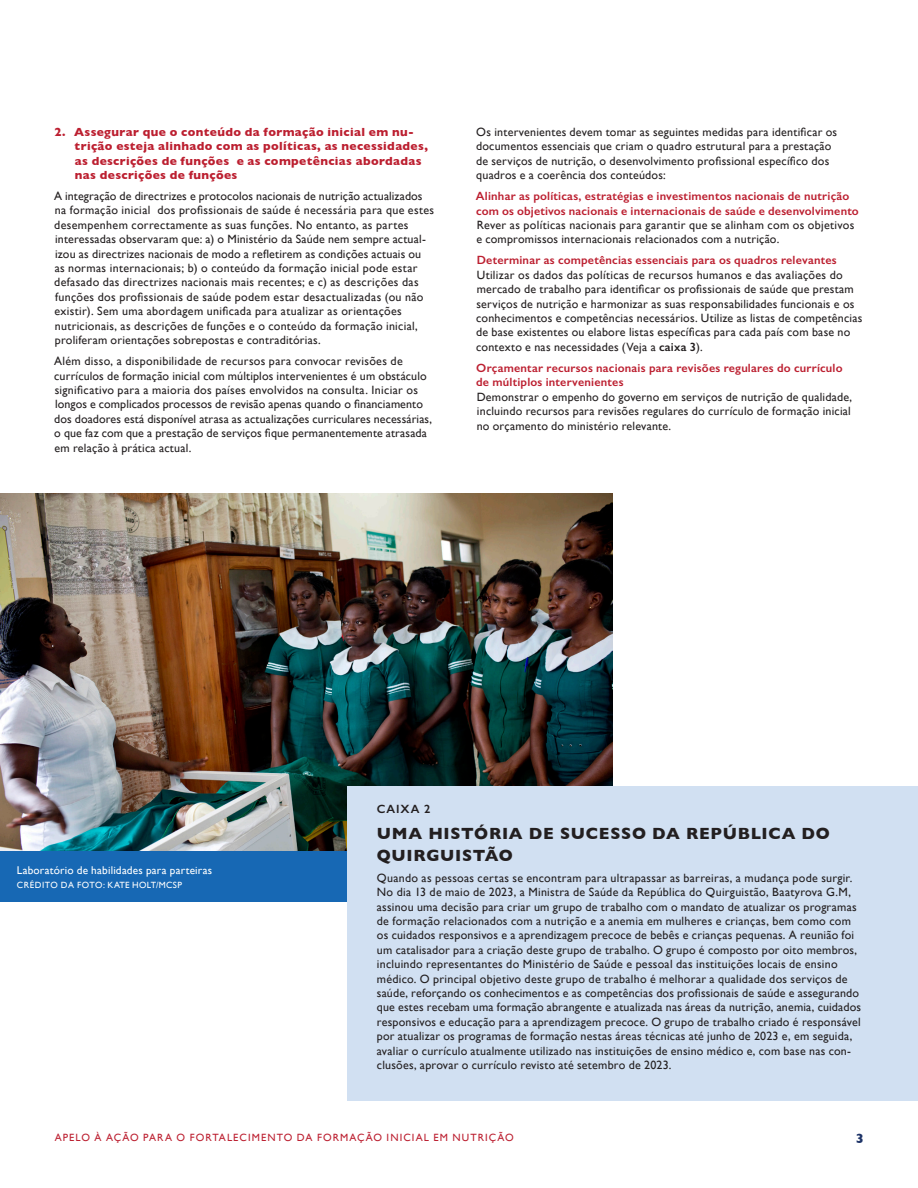
<style>
.page{position:relative;width:918px;height:1188px;background:#fff}
.page>*{position:absolute;margin:0;border:0;box-sizing:border-box;transform-origin:0 0}
.body_copy{font:700 16.5px/21.6px "Gill Sans";letter-spacing:.04em;color:#231f20}
.t1{font:700 13.5px "Gill Sans";color:#1e3468}
.body_copy-2{font:12px/14.4px "Gill Sans";letter-spacing:.02em;color:#231f20}
.SectionSubHeads{font:600 12px/14.4px "Gill Sans";letter-spacing:.015em;color:#bc1f30}
.SectionHeader{font:700 12px/14.4px "Gill Sans";letter-spacing:.03em;color:#bc1f30}
.SectionSubHeads-2{font:12px/14.4px "Gill Sans";letter-spacing:.025em;color:#231f20}
.body_copy-3{font:600 12px "Gill Sans";letter-spacing:.075em;color:#231f20}
.body_copy-4{font:11.25px "Gill Sans";letter-spacing:.02em;color:#fff}
.t2{font:10.5px "Gill Sans";letter-spacing:.105em;color:#bc1f30}
.body_copy-5{font:9px "Gill Sans";letter-spacing:.035em;color:#fff}
.s1{font-weight:600}
</style>
<div class="page">
<img style="left:0;top:494px;width:612px;height:358px">
<div style="left:0;top:852px;width:357px;height:50px;background:#1768b4"></div>
<div style="left:347px;top:786px;width:571px;height:315px;background:#d1e0f2"></div>
<p class="SectionHeader" style="left:75px;top:124px;width:355px;text-indent:-20px">2. Assegurar que o conteúdo da formação inicial em nu&shy;trição esteja alinhado com as políticas, as necessidades, as descrições de funções e as competências abordadas nas descrições de funções</p>
<p class="body_copy-2" style="left:54px;top:189px;width:382px">A integração de directrizes e protocolos nacionais de nutrição actualizados na formação inicial dos profissionais de saúde é necessária para que estes desempenhem correctamente as suas funções. No entanto, as partes interessadas observaram que: a) o Ministério da Saúde nem sempre actual&shy;izou as directrizes nacionais de modo a refletirem as condições actuais ou<br>as normas internacionais; b) o conteúdo da formação inicial pode estar defasado das directrizes nacionais mais recentes; e c) as descrições das funções dos profissionais de saúde podem estar desactualizadas (ou não existir). Sem uma abordagem unificada para atualizar as orientações nutricionais, as descrições de funções e o conteúdo da formação inicial, proliferam orientações sobrepostas e contraditórias.</p>
<p class="body_copy-2" style="left:54px;top:354px;width:380px">Além disso, a disponibilidade de recursos para convocar revisões de currículos de formação inicial com múltiplos intervenientes é um obstáculo significativo para a maioria dos países envolvidos na consulta. Iniciar os longos e complicados processos de revisão apenas quando o financiamento dos doadores está disponível atrasa as actualizações curriculares necessárias, o que faz com que a prestação de serviços fique permanentemente atrasada em relação à prática actual.</p>
<p class="body_copy-2" style="left:476px;top:124px;width:363px">Os intervenientes devem tomar as seguintes medidas para identificar os documentos essenciais que criam o quadro estrutural para a prestação de serviços de nutrição, o desenvolvimento profissional específico dos quadros e a coerência dos conteúdos:</p>
<p class="SectionSubHeads" style="left:476px;top:189px;width:384px">Alinhar as políticas, estratégias e investimentos nacionais de nutrição com os objetivos nacionais e internacionais de saúde e desenvolvimento</p>
<p class="SectionSubHeads-2" style="left:476px;top:218px;width:380px">Rever as políticas nacionais para garantir que se alinham com os objetivos e compromissos internacionais relacionados com a nutrição.</p>
<p class="SectionSubHeads" style="left:477px;top:253px;width:362px">Determinar as competências essenciais para os quadros relevantes</p>
<p class="body_copy-2" style="left:476px;top:268px;width:388px">Utilizar os dados das políticas de recursos humanos e das avaliações do mercado de trabalho para identificar os profissionais de saúde que prestam serviços de nutrição e harmonizar as suas responsabilidades funcionais e os conhecimentos e competências necessários. Utilize as listas de competências de base existentes ou elabore listas específicas para cada país com base no contexto e nas necessidades (Veja a <span class="s1">caixa 3</span>).</p>
<p class="SectionSubHeads" style="left:476px;top:361px;width:368px">Orçamentar recursos nacionais para revisões regulares do currículo de múltiplos intervenientes</p>
<p class="body_copy-2" style="left:477px;top:389px;width:377px;text-align:justify">Demonstrar o empenho do governo em serviços de nutrição de qualidade, incluindo recursos para revisões regulares do currículo de formação inicial no orçamento do ministério relevante.</p>
<p class="body_copy-4" style="left:17px;top:863px;width:197px">Laboratório de habilidades para parteiras</p>
<p class="body_copy-5" style="left:17px;top:879px;width:167px">CRÉDITO DA FOTO: KATE HOLT/MCSP</p>
<p class="body_copy-3" style="left:377px;top:801px;width:55px">CAIXA 2</p>
<p class="body_copy" style="left:377px;top:822px;width:455px">UMA HISTÓRIA DE SUCESSO DA REPÚBLICA DO<br>QUIRGUISTÃO</p>
<p class="body_copy-2" style="left:377px;top:870px;width:486px">Quando as pessoas certas se encontram para ultrapassar as barreiras, a mudança pode surgir.<br>No dia 13 de maio de 2023, a Ministra de Saúde da República do Quirguistão, Baatyrova G.M, assinou uma decisão para criar um grupo de trabalho com o mandato de atualizar os programas de formação relacionados com a nutrição e a anemia em mulheres e crianças, bem como com os cuidados responsivos e a aprendizagem precoce de bebês e crianças pequenas. A reunião foi um catalisador para a criação deste grupo de trabalho. O grupo é composto por oito membros, incluindo representantes do Ministério de Saúde e pessoal das instituições locais de ensino médico. O principal objetivo deste grupo de trabalho é melhorar a qualidade dos serviços de saúde, reforçando os conhecimentos e as competências dos profissionais de saúde e assegurando que estes recebam uma formação abrangente e atualizada nas áreas da nutrição, anemia, cuidados responsivos e educação para a aprendizagem precoce. O grupo de trabalho criado é responsável por atualizar os programas de formação nestas áreas técnicas até junho de 2023 e, em seguida, avaliar o currículo atualmente utilizado nas instituições de ensino médico e, com base nas con&shy;clusões, aprovar o currículo revisto até setembro de 2023.</p>
<p class="t2" style="left:55px;top:1131px;width:461px">APELO À AÇÃO PARA O FORTALECIMENTO DA FORMAÇÃO INICIAL EM NUTRIÇÃO</p>
<p class="t1" style="left:856px;top:1128px;width:10px">3</p>
</div>
